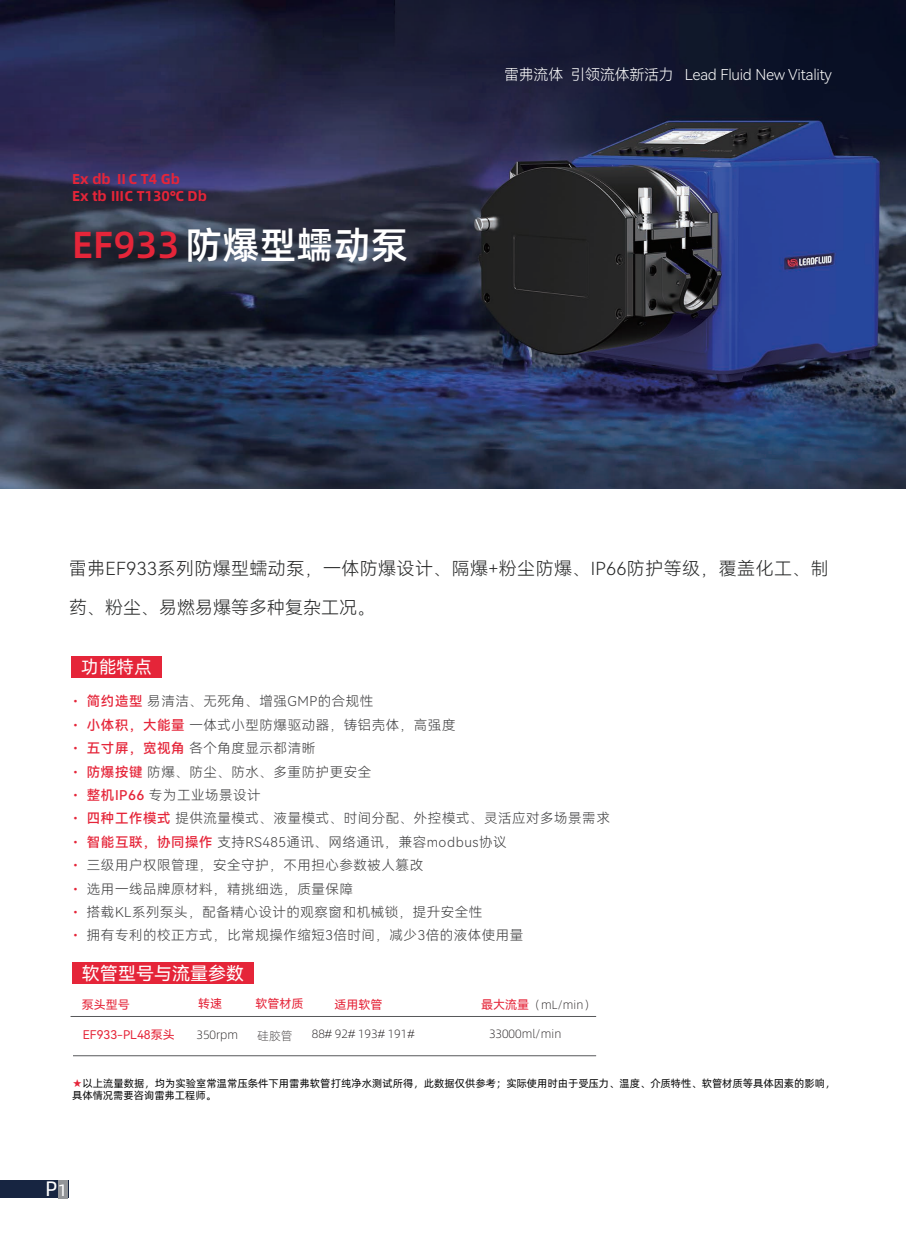
<style>
.page{position:relative;width:906px;height:1238px;background:#fff}
.page>*{position:absolute;margin:0;border:0;box-sizing:border-box;transform-origin:0 0}
.t1{font:37.65px "Alibaba Pu Hui Ti M";color:#fff}
.t2{font:21px "Alibaba Pu Hui Ti R";color:#fff}
.t3{font:18px/38.8px "Harmony OS Sans SC Light";letter-spacing:.02em;color:#262727}
.t4{font:18px "Harmony OS Sans SC";color:#fff}
.t5{font:18px "Alibaba Pu Hui Ti R";color:#fff}
.t6{font:15px "Harmony OS Sans SC Light";letter-spacing:-.02em;color:#fff}
.t7{font:14.25px/17.2px "Alibaba Pu Hui Ti B";color:#e52539}
.t8{font:13.5px "Harmony OS Sans SC Light";letter-spacing:.04em;color:#3e3e3f}
.t9{font:12px "Alibaba Pu Hui Ti L";color:#231f20}
.t10{font:12px "Harmony OS Sans SC";color:#e52539}
.t11{font:10.5px/12.6px "Alibaba Pu Hui Ti R";color:#030303}
.s1{color:#e52539}
.s2{font-family:"Harmony OS Sans SC Medium";color:#e52539}
.s3{font-family:"Harmony OS Sans SC";color:#e52539}
.s4{font-size:16.5px}
</style>
<div class="page">
<img style="left:0;top:0;width:906px;height:489px">
<div style="left:71px;top:656px;width:91px;height:21px;background:#e52539"></div>
<div style="left:0;top:1180px;width:68px;height:18px;background:#172541"></div>
<div style="left:58px;top:1180px;width:10px;height:18px;background:#939598"></div>
<div style="left:72px;top:962px;width:182px;height:21px;background:#e52539"></div>
<hr style="left:71px;top:1016px;width:525px;height:1px;background:#57585a">
<hr style="left:73px;top:1055px;width:523px;height:1px;background:#57585a">
<p class="t7" style="left:72px;top:170px;width:136px">Ex db ⅡC T4 Gb<br>Ex tb ⅢC T130℃ Db</p>
<h1 class="t1" style="left:72px;top:216px;width:337px"><span class="s1">EF933</span>防爆型蠕动泵</h1>
<p class="t6" style="left:504px;top:64px;width:329px">雷弗流体 引领流体新活力 Lead Fluid New Vitality</p>
<h3 class="t3" style="left:69px;top:548px;width:761px">雷弗EF933系列防爆型蠕动泵，一体防爆设计、隔爆+粉尘防爆、IP66防护等级，覆盖化工、制药、粉尘、易燃易爆等多种复杂工况。</h3>
<h3 class="t5" style="left:81px;top:653px;width:72px">功能特点</h3>
<p class="t8" style="left:69px;top:692px;width:306px"><span class="s1">•</span> <span class="s2">简约造型</span>易清洁、无死角、增强GMP的合规性</p>
<p class="t8" style="left:69px;top:715px;width:388px"><span class="s1">•</span> <span class="s2">小体积，大能量</span>一体式小型防爆驱动器，铸铝壳体，高强度</p>
<p class="t8" style="left:69px;top:738px;width:248px"><span class="s1">•</span> <span class="s2">五寸屏，宽视角</span>各个角度显示都清晰</p>
<p class="t8" style="left:69px;top:762px;width:304px"><span class="s1">•</span> <span class="s2">防爆按键</span>防爆、防尘、防水、多重防护更安全</p>
<p class="t8" style="left:69px;top:785px;width:193px"><span class="s1">•</span> <span class="s2">整机IP66</span> 专为工业场景设计</p>
<p class="t8" style="left:69px;top:809px;width:542px"><span class="s1">•</span> <span class="s2">四种工作模式</span>提供流量模式、液量模式、时间分配、外控模式、灵活应对多场景需求</p>
<p class="t8" style="left:69px;top:832px;width:439px"><span class="s1">•</span> <span class="s2">智能互联，协同操作</span>支持RS485通讯、网络通讯，兼容modbus协议</p>
<p class="t8" style="left:69px;top:855px;width:356px"><span class="s1">•</span> 三级用户权限管理，安全守护，不用担心参数被人篡改</p>
<p class="t8" style="left:69px;top:879px;width:286px"><span class="s1">•</span> 选用一线品牌原材料，精挑细选，质量保障</p>
<p class="t8" style="left:69px;top:902px;width:415px"><span class="s1">•</span> 搭载KL系列泵头，配备精心设计的观察窗和机械锁，提升安全性</p>
<p class="t8" style="left:69px;top:926px;width:456px"><span class="s1">•</span> 拥有专利的校正方式，比常规操作缩短3倍时间，减少3倍的液体使用量</p>
<h3 class="t4" style="left:82px;top:961px;width:163px">软管型号与流量参数</h3>
<p class="t10" style="left:82px;top:996px;width:49px">泵头型号</p>
<p class="t10" style="left:198px;top:995px;width:25px">转速</p>
<p class="t10" style="left:255px;top:995px;width:49px">软管材质</p>
<p class="t10" style="left:334px;top:996px;width:49px">适用软管</p>
<p class="t9" style="left:481px;top:995px;width:115px"><span class="s3">最大流量</span>（mL/min）</p>
<p class="t10" style="left:83px;top:1026px;width:93px">EF933-PL48泵头</p>
<p class="t9" style="left:196px;top:1025px;width:43px">350rpm</p>
<p class="t9" style="left:257px;top:1026px;width:37px">硅胶管</p>
<p class="t9" style="left:312px;top:1024px;width:104px">88# 92# 193# 191#</p>
<p class="t9" style="left:489px;top:1024px;width:74px">33000ml/min</p>
<p class="t11" style="left:72px;top:1076px;width:765px"><span class="s1">★</span>以上流量数据，均为实验室常温常压条件下用雷弗软管打纯净水测试所得，此数据仅供参考；实际使用时由于受压力、温度、介质特性、软管材质等具体因素的影响，具体情况需要咨询雷弗工程师。</p>
<h2 class="t2" style="left:45px;top:1172px;width:24px">P<span class="s4">1</span></h2>
</div>
